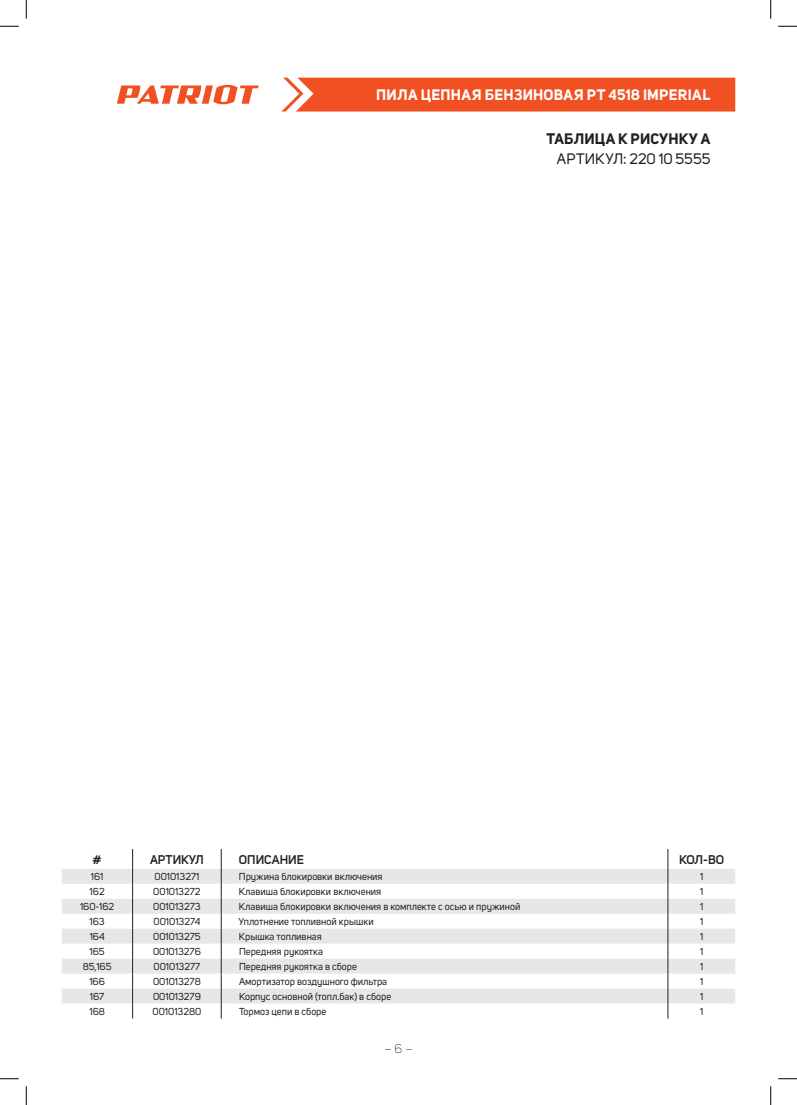
<style>
.page{position:relative;width:797px;height:1105px;background:#fff}
.page>*{position:absolute;margin:0;border:0;box-sizing:border-box;transform-origin:0 0}
.t1{font:700 15px "Uni Sans";letter-spacing:.02em;color:#fff}
.t2{font:15px "Uni Sans";color:#231f20}
.t3{font:700 15px "Uni Sans";letter-spacing:.02em;color:#231f20}
.t4{font:600 12.5px "Uni Sans";color:#231f20}
.t5{font:300 12.5px "Uni Sans";color:#231f20}
.t6{font:10px "Uni Sans";color:#231f20}
</style>
<div class="page">
<svg style="left:281px;top:78px;width:454px;height:34px;background:#f15a2e"></svg>
<svg style="left:117px;top:85px;width:142px;height:19px"></svg>
<svg style="left:62px;top:849px;width:673px;height:169px"></svg>
<svg style="left:62px;top:869px;width:673px;height:134px;fill:#e6e7e9"></svg>
<svg style="left:132px;top:849px;width:1px;height:169px"></svg>
<svg style="left:221px;top:849px;width:1px;height:169px"></svg>
<svg style="left:667px;top:849px;width:1px;height:169px"></svg>
<svg style="left:0;top:25px;width:19px;height:2px"></svg>
<svg style="left:778px;top:25px;width:19px;height:2px"></svg>
<svg style="left:0;top:1078px;width:19px;height:1px"></svg>
<svg style="left:778px;top:1078px;width:19px;height:1px"></svg>
<svg style="left:25px;top:0;width:2px;height:19px"></svg>
<svg style="left:25px;top:1086px;width:2px;height:19px"></svg>
<svg style="left:770px;top:0;width:1px;height:19px"></svg>
<svg style="left:770px;top:1086px;width:1px;height:19px"></svg>
<h1 class="t1" style="left:376px;top:86px;width:335px">ПИЛА ЦЕПНАЯ БЕНЗИНОВАЯ PT 4518 IMPERIAL</h1>
<h1 class="t3" style="left:546px;top:129px;width:165px">ТАБЛИЦА К РИСУНКУ A</h1>
<h1 class="t2" style="left:557px;top:150px;width:155px">АРТИКУЛ: 220 10 5555</h1>
<p class="t4" style="left:93px;top:852px;width:11px">#</p>
<p class="t4" style="left:150px;top:852px;width:55px">АРТИКУЛ</p>
<p class="t4" style="left:239px;top:852px;width:67px">ОПИСАНИЕ</p>
<p class="t4" style="left:679px;top:852px;width:47px">КОЛ-ВО</p>
<p class="t6" style="left:91px;top:871px;width:14px">161</p>
<p class="t6" style="left:154px;top:871px;width:46px">001013271</p>
<p class="t6" style="left:239px;top:871px;width:145px">Пружина блокировки включения</p>
<p class="t6" style="left:700px;top:871px;width:5px">1</p>
<p class="t6" style="left:90px;top:886px;width:17px">162</p>
<p class="t6" style="left:153px;top:886px;width:49px">001013272</p>
<p class="t6" style="left:239px;top:886px;width:144px">Клавиша блокировки включения</p>
<p class="t6" style="left:700px;top:886px;width:5px">1</p>
<p class="t6" style="left:80px;top:901px;width:36px">160-162</p>
<p class="t6" style="left:153px;top:901px;width:49px">001013273</p>
<p class="t6" style="left:239px;top:901px;width:283px">Клавиша блокировки включения в комплекте с осью и пружиной</p>
<p class="t6" style="left:700px;top:901px;width:5px">1</p>
<p class="t6" style="left:90px;top:916px;width:17px">163</p>
<p class="t6" style="left:153px;top:916px;width:48px">001013274</p>
<p class="t6" style="left:239px;top:916px;width:136px">Уплотнение топливной крышки</p>
<p class="t6" style="left:700px;top:916px;width:5px">1</p>
<p class="t6" style="left:90px;top:931px;width:17px">164</p>
<p class="t6" style="left:153px;top:931px;width:49px">001013275</p>
<p class="t6" style="left:239px;top:931px;width:84px">Крышка топливная</p>
<p class="t6" style="left:700px;top:931px;width:5px">1</p>
<p class="t6" style="left:90px;top:946px;width:17px">165</p>
<p class="t6" style="left:153px;top:946px;width:49px">001013276</p>
<p class="t6" style="left:239px;top:946px;width:85px">Передняя рукоятка</p>
<p class="t6" style="left:700px;top:946px;width:5px">1</p>
<p class="t6" style="left:83px;top:961px;width:30px">85,165</p>
<p class="t6" style="left:153px;top:961px;width:48px">001013277</p>
<p class="t6" style="left:239px;top:961px;width:119px">Передняя рукоятка в сборе</p>
<p class="t6" style="left:700px;top:961px;width:5px">1</p>
<p class="t6" style="left:89px;top:976px;width:17px">166</p>
<p class="t6" style="left:153px;top:976px;width:49px">001013278</p>
<p class="t6" style="left:239px;top:976px;width:150px">Амортизатор воздушного фильтра</p>
<p class="t6" style="left:700px;top:976px;width:5px">1</p>
<p class="t6" style="left:90px;top:991px;width:16px">167</p>
<p class="t6" style="left:153px;top:991px;width:49px">001013279</p>
<p class="t6" style="left:239px;top:991px;width:154px">Корпус основной (топл.бак) в сборе</p>
<p class="t6" style="left:700px;top:991px;width:5px">1</p>
<p class="t6" style="left:89px;top:1006px;width:17px">168</p>
<p class="t6" style="left:152px;top:1006px;width:50px">001013280</p>
<p class="t6" style="left:239px;top:1006px;width:89px">Тормоз цепи в сборе</p>
<p class="t6" style="left:700px;top:1006px;width:5px">1</p>
<p class="t5" style="left:384px;top:1041px;width:30px">– 6 –</p>
</div>
